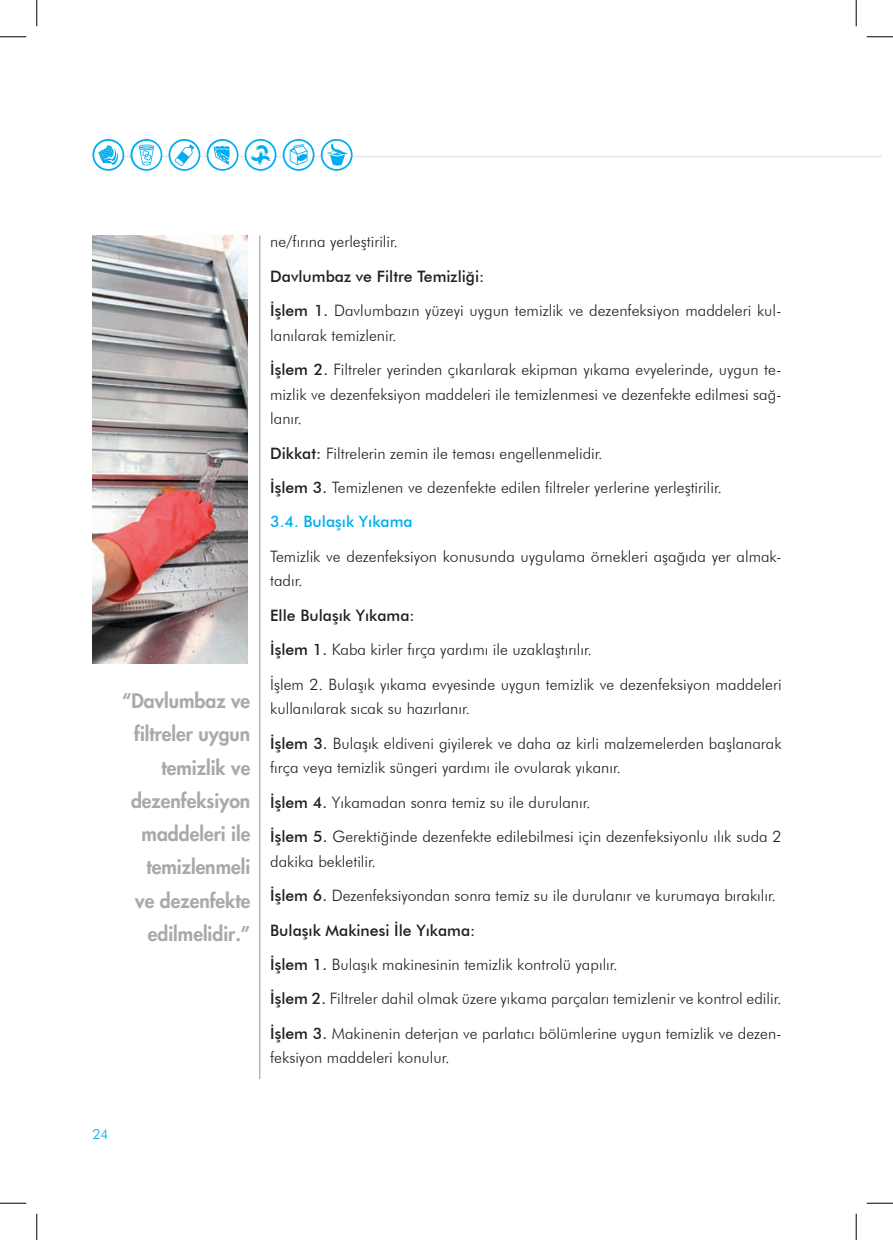
<style>
.page{position:relative;width:893px;height:1240px;background:#fff}
.page>*{position:absolute;margin:0;border:0;box-sizing:border-box;transform-origin:0 0}
.t1{font:800 19.25px/33.2px "Beatles";color:#a8a9ad;text-align:right}
.t2{font:300 15.75px/24.5px "Futura BT";color:#231f20}
.t3{font:500 15.75px "Futura BT";color:#231f20}
.t4{font:500 15.75px "Futura BT";color:#00aeef}
.t5{font:300 14px "Futura BT";color:#00aeef}
.s1{font-weight:500}
</style>
<div class="page">
<hr style="left:94px;top:156px;width:786px;height:1px;background:#e6e6e6">
<svg style="left:244px;top:139px;width:32px;height:32px"></svg>
<svg style="left:246px;top:141px;width:28px;height:28px"></svg>
<svg style="left:282px;top:139px;width:32px;height:32px"></svg>
<svg style="left:284px;top:141px;width:28px;height:28px"></svg>
<svg style="left:320px;top:139px;width:32px;height:32px"></svg>
<svg style="left:322px;top:141px;width:28px;height:28px"></svg>
<svg style="left:92px;top:139px;width:32px;height:32px"></svg>
<svg style="left:94px;top:141px;width:28px;height:28px"></svg>
<svg style="left:168px;top:139px;width:32px;height:32px"></svg>
<svg style="left:170px;top:141px;width:28px;height:28px"></svg>
<svg style="left:130px;top:139px;width:32px;height:32px"></svg>
<svg style="left:132px;top:141px;width:29px;height:28px"></svg>
<svg style="left:206px;top:139px;width:32px;height:32px"></svg>
<svg style="left:208px;top:141px;width:28px;height:28px"></svg>
<hr style="left:259px;top:235px;width:1px;height:843px;background:#939598">
<img style="left:92px;top:235px;width:156px;height:428px">
<svg style="left:0;top:36px;width:26px;height:1px"></svg>
<svg style="left:866px;top:36px;width:26px;height:1px"></svg>
<svg style="left:0;top:1202px;width:26px;height:1px"></svg>
<svg style="left:866px;top:1202px;width:26px;height:1px"></svg>
<svg style="left:36px;top:0;width:1px;height:26px"></svg>
<svg style="left:36px;top:1213px;width:1px;height:26px"></svg>
<svg style="left:855px;top:0;width:1px;height:26px"></svg>
<svg style="left:855px;top:1213px;width:1px;height:26px"></svg>
<p class="t1" style="left:122px;top:684px;width:130px">“Davlumbaz ve filtreler uygun temizlik ve dezenfeksiyon maddeleri ile temizlenmeli<br>ve dezenfekte edilmelidir.”</p>
<p class="t2" style="left:270px;top:229px;width:129px">ne/fırına yerleştirilir.</p>
<p class="t3" style="left:270px;top:266px;width:216px">Davlumbaz ve Filtre Temizliği:</p>
<p class="t2" style="left:270px;top:298px;width:512px"><span class="s1">İşlem 1.</span> Davlumbazın yüzeyi uygun temizlik ve dezenfeksiyon maddeleri kul&shy;lanılarak temizlenir.</p>
<p class="t2" style="left:270px;top:357px;width:512px;text-align:justify"><span class="s1">İşlem 2.</span> Filtreler yerinden çıkarılarak ekipman yıkama evyelerinde, uygun te&shy;mizlik ve dezenfeksiyon maddeleri ile temizlenmesi ve dezenfekte edilmesi sağ&shy;lanır.</p>
<p class="t2" style="left:270px;top:440px;width:334px"><span class="s1">Dikkat:</span> Filtrelerin zemin ile teması engellenmelidir.</p>
<p class="t2" style="left:270px;top:475px;width:453px"><span class="s1">İşlem 3.</span> Temizlenen ve dezenfekte edilen filtreler yerlerine yerleştirilir.</p>
<p class="t4" style="left:270px;top:512px;width:144px">3.4. Bulaşık Yıkama</p>
<p class="t2" style="left:270px;top:544px;width:512px">Temizlik ve dezenfeksiyon konusunda uygulama örnekleri aşağıda yer almak&shy;tadır.</p>
<p class="t3" style="left:270px;top:605px;width:146px">Elle Bulaşık Yıkama:</p>
<p class="t2" style="left:270px;top:637px;width:323px"><span class="s1">İşlem 1.</span> Kaba kirler fırça yardımı ile uzaklaştırılır.</p>
<p class="t2" style="left:270px;top:671px;width:512px">İşlem 2. Bulaşık yıkama evyesinde uygun temizlik ve dezenfeksiyon maddeleri kullanılarak sıcak su hazırlanır.</p>
<p class="t2" style="left:270px;top:730px;width:512px"><span class="s1">İşlem 3.</span> Bulaşık eldiveni giyilerek ve daha az kirli malzemelerden başlanarak fırça veya temizlik süngeri yardımı ile ovularak yıkanır.</p>
<p class="t2" style="left:270px;top:789px;width:322px"><span class="s1">İşlem 4.</span> Yıkamadan sonra temiz su ile durulanır.</p>
<p class="t2" style="left:270px;top:824px;width:512px"><span class="s1">İşlem 5.</span> Gerektiğinde dezenfekte edilebilmesi için dezenfeksiyonlu ılık suda 2 dakika bekletilir.</p>
<p class="t2" style="left:270px;top:883px;width:507px"><span class="s1">İşlem 6.</span> Dezenfeksiyondan sonra temiz su ile durulanır ve kurumaya bırakılır.</p>
<p class="t3" style="left:270px;top:920px;width:206px">Bulaşık Makinesi İle Yıkama:</p>
<p class="t2" style="left:270px;top:951px;width:349px"><span class="s1">İşlem 1.</span> Bulaşık makinesinin temizlik kontrolü yapılır.</p>
<p class="t2" style="left:270px;top:986px;width:512px"><span class="s1">İşlem 2.</span> Filtreler dahil olmak üzere yıkama parçaları temizlenir ve kontrol edilir.</p>
<p class="t2" style="left:270px;top:1020px;width:512px"><span class="s1">İşlem 3.</span> Makinenin deterjan ve parlatıcı bölümlerine uygun temizlik ve dezen&shy;feksiyon maddeleri konulur.</p>
<p class="t5" style="left:92px;top:1125px;width:18px">24</p>
</div>
